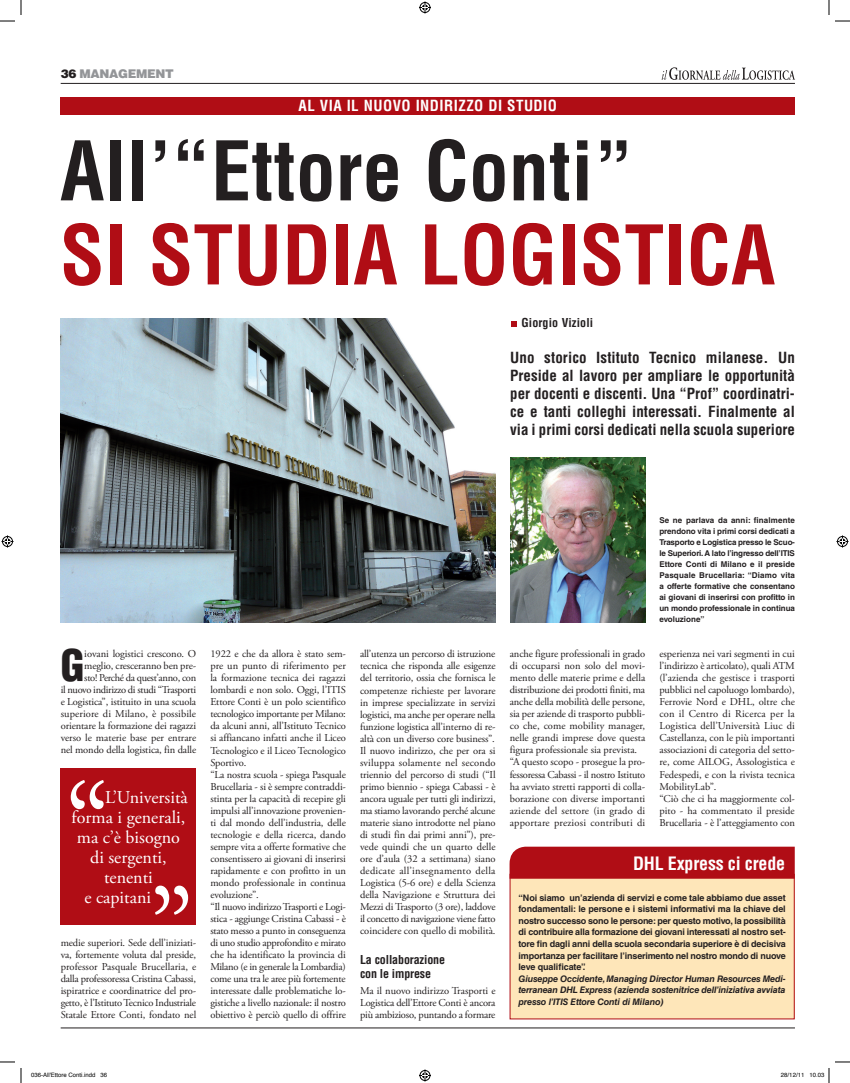
<style>
.page{position:relative;width:850px;height:1083px;background:#fff}
.page>*{position:absolute;margin:0;border:0;box-sizing:border-box;transform-origin:0 0}
.t1{font:700 condensed 80px "Helvetica LT Std";color:#231f20}
.t2{font:700 condensed 80px "Helvetica LT Std";color:#b00d15}
.t3{font:900 condensed 42.5px "Helvetica LT Std";color:#231f20}
.t4{font:18px "Adobe Garamond Pro";color:#fff}
.t5{font:700 condensed 18px "Helvetica LT Std";letter-spacing:-.01em;color:#fff}
.t6{font:700 condensed 15px/18px "Helvetica LT Std";color:#231f20;text-align:justify}
.t7{font:700 condensed 15px "Helvetica LT Std";color:#fff}
.t8{font:700 condensed 12px/13.5px "Helvetica LT Std";letter-spacing:-.01em;color:#231f20}
.t9{font:700 condensed 12px "Helvetica LT Std";letter-spacing:.01em;color:#231f20}
.t10{font:900 12px "Helvetica LT Std";letter-spacing:-.03em;color:#939598}
.t11{font:10.5px/12px "Adobe Garamond Pro";letter-spacing:-.01em;color:#231f20}
.t12{font:700 9px/11.5px "Helvetica LT Std";letter-spacing:-.02em;color:#231f20;text-align:justify}
.t13{font:italic 700 9px/11.5px "Helvetica LT Std";letter-spacing:-.01em;color:#231f20;text-align:justify}
.t14{font:700 8px/11px "Helvetica LT Std";letter-spacing:-.005em;color:#231f20;text-align:justify}
.t15{font:6px "Helvetica";color:#000}
.s1{color:#231f20}
</style>
<div class="page">
<hr style="left:61px;top:1027px;width:734px;height:1px;background:#231f20">
<hr style="left:61px;top:83px;width:734px;height:1px;background:#231f20">
<img style="left:61px;top:319px;width:435px;height:303px">
<img style="left:510px;top:457px;width:135px;height:165px">
<svg style="left:511px;top:321px;width:6px;height:6px"></svg>
<div style="left:61px;top:98px;width:734px;height:17px;background:#b00d15"></div>
<svg style="left:662px;top:67px;width:133px;height:13px"></svg>
<div style="left:61px;top:768px;width:135px;height:156px;background:#b00d15"></div>
<svg style="left:155px;top:885px;width:33px;height:29px"></svg>
<svg style="left:71px;top:780px;width:33px;height:29px"></svg>
<div style="left:510px;top:874px;width:284px;height:144px;background:#fee6b9"></div>
<div style="left:509px;top:846px;width:286px;height:32px;background:#b00d15"></div>
<svg style="left:0;top:0;width:22px;height:22px"></svg>
<svg style="left:0;top:1061px;width:22px;height:21px"></svg>
<svg style="left:828px;top:0;width:22px;height:22px"></svg>
<svg style="left:419px;top:1px;width:12px;height:12px"></svg>
<svg style="left:419px;top:1069px;width:12px;height:12px"></svg>
<svg style="left:2px;top:535px;width:12px;height:12px"></svg>
<svg style="left:836px;top:535px;width:12px;height:12px"></svg>
<svg style="left:828px;top:1061px;width:22px;height:21px"></svg>
<p class="t10" style="left:61px;top:66px;width:114px"><span class="s1">36</span> MANAGEMENT</p>
<h3 class="t7" style="left:299px;top:97px;width:30px">Al via</h3>
<h3 class="t7" style="left:347px;top:97px;width:212px">il nuovo indirizzo di studio</h3>
<h1 class="t1" style="left:60px;top:121px;width:575px">All’“Ettore Conti”</h1>
<h1 class="t2" style="left:60px;top:205px;width:603px">si studia logistica</h1>
<p class="t9" style="left:521px;top:315px;width:73px">Giorgio Vizioli</p>
<h3 class="t6" style="left:510px;top:348px;width:286px">Uno storico Istituto Tecnico milanese. Un Preside al lavoro per ampliare le opportunità per docenti e discenti. Una “Prof” coordinatri&shy;ce e tanti colleghi interessati. Finalmente al via i primi corsi dedicati nella scuola superiore</h3>
<p class="t14" style="left:659px;top:515px;width:137px">Se ne parlava da anni: finalmente prendono vita i primi corsi dedicati a Trasporto e Logistica presso le Scuo&shy;le Superiori. A lato l’ingresso dell’ITIS Ettore Conti di Milano e il preside Pasquale Brucellaria: “Diamo vita a offerte formative che consentano ai giovani di inserirsi con profitto in un mondo professionale in continua evoluzione”</p>
<h2 class="t3" style="left:61px;top:638px;width:25px">G</h2>
<p class="t11" style="left:61px;top:648px;width:137px;text-align:right">iovani logistici crescono. O meglio, cresceranno ben pre-<br>sto! Perché da quest’anno, con<br>il nuovo indirizzo di studi “Trasporti e Logistica”, istituito in una scuola superiore di Milano, è possibile orientare la formazione dei ragazzi verso le materie base per entrare nel mondo della logistica, fin dalle</p>
<p class="t11" style="left:510px;top:648px;width:137px">anche figure professionali in grado di occuparsi non solo del movi&shy;mento delle materie prime e della distribuzione dei prodotti finiti, ma anche della mobilità delle persone, sia per aziende di trasporto pubbli&shy;co che, come mobility manager, nelle grandi imprese dove questa figura professionale sia prevista. “A questo scopo - prosegue la pro&shy;fessoressa Cabassi - il nostro Istituto ha avviato stretti rapporti di colla&shy;borazione con diverse importanti aziende del settore (in grado di apportare preziosi contributi di</p>
<p class="t11" style="left:210px;top:648px;width:137px">1922 e che da allora è stato sem&shy;pre un punto di riferimento per la formazione tecnica dei ragazzi lombardi e non solo. Oggi, l’ITIS Ettore Conti è un polo scientifico tecnologico importante per Milano: da alcuni anni, all’Istituto Tecnico si affiancano infatti anche il Liceo Tecnologico e il Liceo Tecnologico Sportivo.<br>“La nostra scuola - spiega Pasquale Brucellaria - si è sempre contraddi&shy;stinta per la capacità di recepire gli impulsi all’innovazione provenien&shy;ti dal mondo dell’industria, delle tecnologie e della ricerca, dando sempre vita a offerte formative che consentissero ai giovani di inserirsi rapidamente e con profitto in un mondo professionale in continua evoluzione”.<br>“Il nuovo indirizzo Trasporti e Logi&shy;stica - aggiunge Cristina Cabassi - è stato messo a punto in conseguenza di uno studio approfondito e mirato che ha identificato la provincia di Milano (e in generale la Lombardia) come una tra le aree più fortemente interessate dalle problematiche lo&shy;gistiche a livello nazionale: il nostro obiettivo è perciò quello di offrire</p>
<p class="t11" style="left:360px;top:648px;width:137px;text-align:justify">all’utenza un percorso di istruzione tecnica che risponda alle esigenze del territorio, ossia che fornisca le competenze richieste per lavorare in imprese specializzate in servizi logistici, ma anche per operare nella funzione logistica all’interno di re&shy;altà con un diverso core business”.<br>Il nuovo indirizzo, che per ora si sviluppa solamente nel secondo triennio del percorso di studi (“Il primo biennio - spiega Cabassi - è ancora uguale per tutti gli indirizzi, ma stiamo lavorando perché alcune materie siano introdotte nel piano di studi fin dai primi anni”), pre&shy;vede quindi che un quarto delle ore d’aula (32 a settimana) siano dedicate all’insegnamento della Logistica (5-6 ore) e della Scienza della Navigazione e Struttura dei Mezzi di Trasporto (3 ore), laddove il concetto di navigazione viene fatto coincidere con quello di mobilità.</p>
<p class="t11" style="left:659px;top:648px;width:137px">esperienza nei vari segmenti in cui l’indirizzo è articolato), quali ATM (l’azienda che gestisce i trasporti pubblici nel capoluogo lombardo),<br>Ferrovie Nord e DHL, oltre che con il Centro di Ricerca per la<br>Logistica dell’Università Liuc di<br>Castellanza, con le più importanti associazioni di categoria del setto&shy;re, come AILOG, Assologistica e<br>Fedespedi, e con la rivista tecnica<br>MobilityLab”.<br>“Ciò che ci ha maggiormente col&shy;pito - ha commentato il preside<br>Brucellaria - è l’atteggiamento con</p>
<h3 class="t4" style="left:105px;top:786px;width:84px">L’Università</h3>
<h3 class="t4" style="left:72px;top:806px;width:115px">forma i generali,</h3>
<h3 class="t4" style="left:77px;top:826px;width:105px">ma c’è bisogno</h3>
<h3 class="t4" style="left:90px;top:846px;width:78px">di sergenti,</h3>
<h3 class="t4" style="left:104px;top:866px;width:50px">tenenti</h3>
<h3 class="t4" style="left:84px;top:886px;width:68px">e capitani</h3>
<p class="t12" style="left:518px;top:891px;width:269px">“Noi siamo un’azienda di servizi e come tale abbiamo due asset fondamentali: le persone e i sistemi informativi ma la chiave del nostro successo sono le persone: per questo motivo, la possibilità di contribuire alla formazione dei giovani interessati al nostro set&shy;tore fin dagli anni della scuola secondaria superiore è di decisiva importanza per facilitare l’inserimento nel nostro mondo di nuove leve qualificate”.</p>
<p class="t13" style="left:518px;top:972px;width:269px">Giuseppe Occidente, Managing Director Human Resources Medi&shy;terranean DHL Express (azienda sostenitrice dell’iniziativa avviata presso l’ITIS Ettore Conti di Milano)</p>
<h3 class="t5" style="left:633px;top:851px;width:154px">DHL Express ci crede</h3>
<p class="t11" style="left:61px;top:936px;width:137px;text-align:justify">medie superiori. Sede dell’iniziati&shy;va, fortemente voluta dal preside, professor Pasquale Brucellaria, e dalla professoressa Cristina Cabassi, ispiratrice e coordinatrice del pro&shy;getto, è l’Istituto Tecnico Industriale Statale Ettore Conti, fondato nel</p>
<p class="t8" style="left:360px;top:952px;width:87px">La collaborazione con le imprese</p>
<p class="t11" style="left:360px;top:984px;width:137px;text-align:justify">Ma il nuovo indirizzo Trasporti e Logistica dell’Ettore Conti è ancora più ambizioso, puntando a formare</p>
<p class="t15" style="left:31px;top:1070px;width:78px">036-All'Ettore Conti.indd 36</p>
<p class="t15" style="left:781px;top:1070px;width:45px">28/12/11 10.03</p>
</div>
